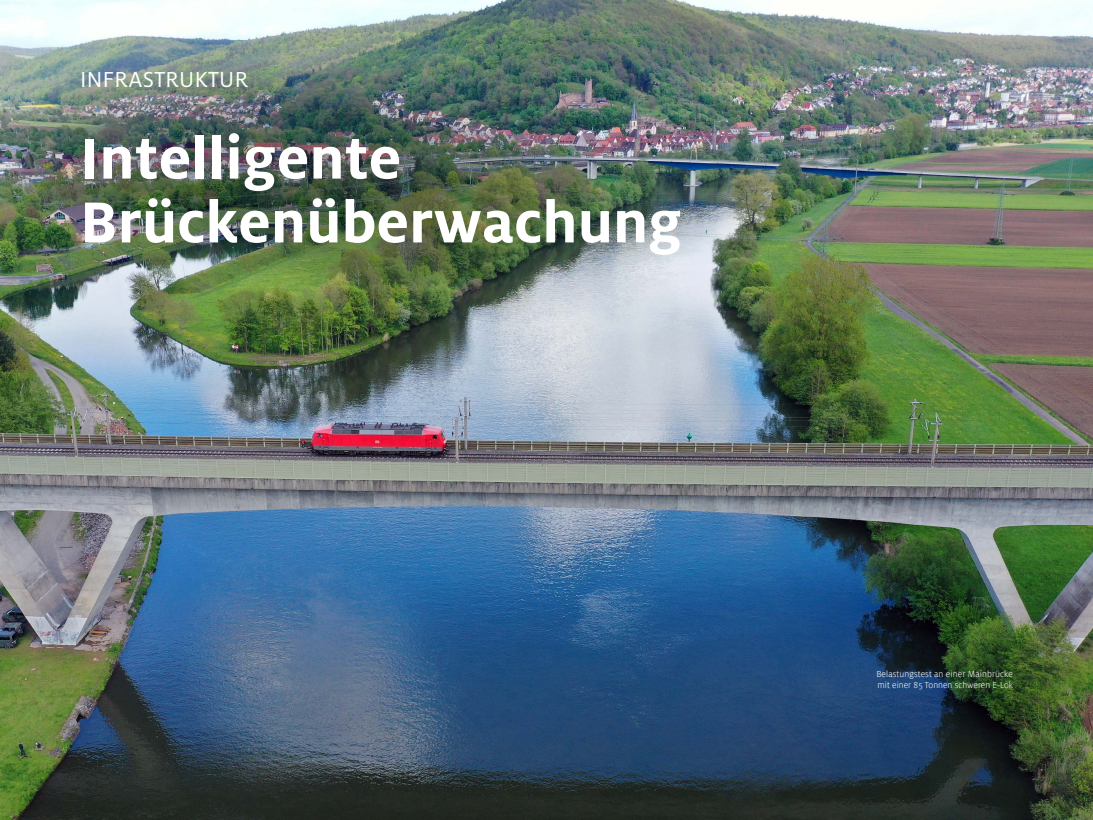
<style>
.page{position:relative;width:1093px;height:820px;background:#fff}
.page>*{position:absolute;margin:0;border:0;box-sizing:border-box;transform-origin:0 0}
.TF-Ueberschrift{font:700 63.8px/63.8px "Milo OT";letter-spacing:.005em;color:#fff}
.t1{font:24px "Milo OT";letter-spacing:.015em;color:#fff}
.t2{font:300 9.6px/11.5px "Milo";letter-spacing:.01em;color:#fff}
</style>
<div class="page">
<img style="left:0;top:0;width:1093px;height:819px">
<img style="left:0;top:44px;width:631px;height:256px">
<p class="t1" style="left:80px;top:67px;width:170px">INFRASTRUKTUR</p>
<p class="TF-Ueberschrift" style="left:80px;top:126px;width:603px">Intelligente<br>Brückenüberwachung</p>
<p class="t2" style="left:876px;top:668px;width:138px">Belastungstest an einer Mainbrücke mit einer 85 Tonnen schweren E-Lok</p>
</div>
